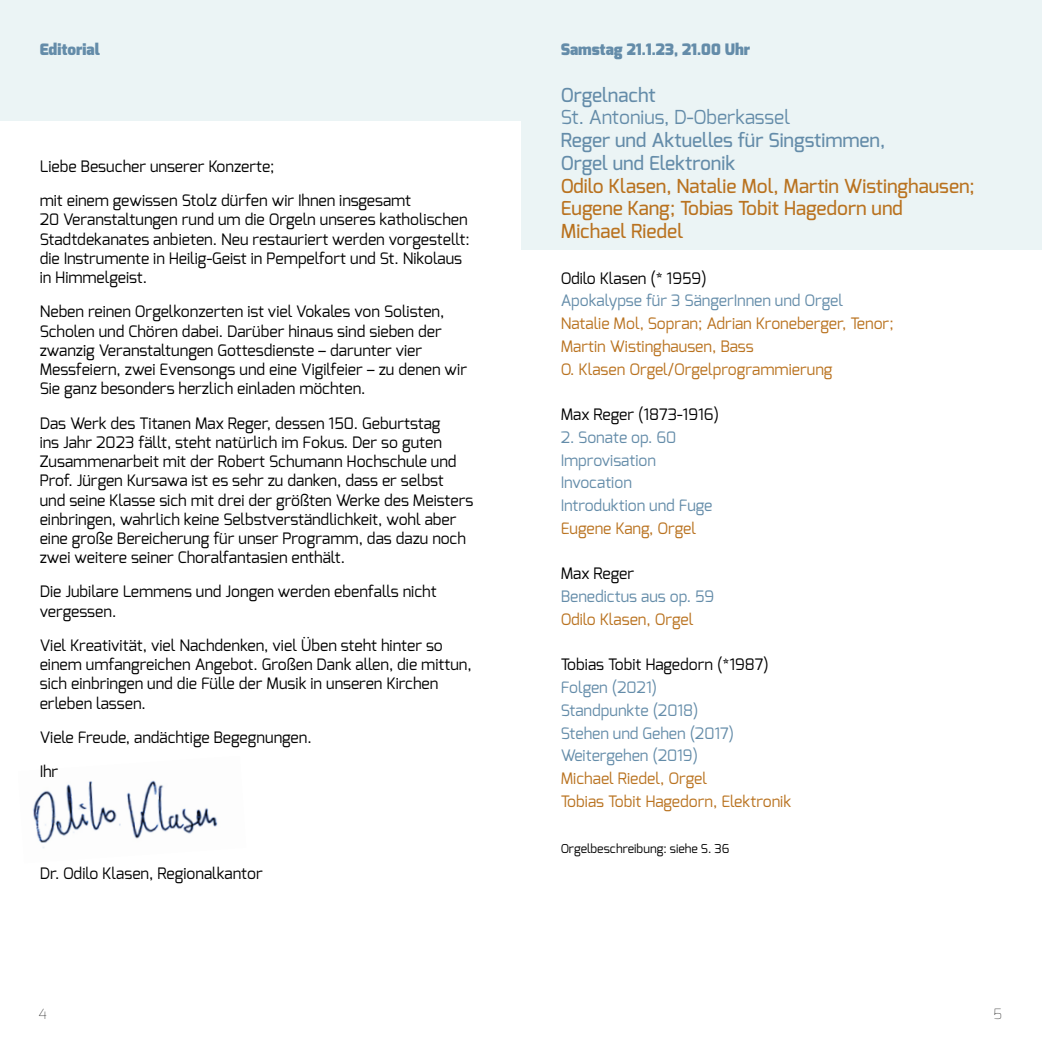
<style>
.page{position:relative;width:1042px;height:1042px;background:#fff}
.page>*{position:absolute;margin:0;border:0;box-sizing:border-box;transform-origin:0 0}
.t1{font:500 19.25px/22.8px "Exo";color:#b9721f}
.t2{font:500 19.25px/22.8px "Exo";color:#648ca9}
.t3{font:19.25px "Exo";color:#648ca9}
.t4{font:15.75px/19.2px "Exo";color:#000}
.t5{font:15.75px/22.8px "Exo";color:#b9721f}
.t6{font:15.75px/22.8px "Exo";color:#648ca9}
.t7{font:900 15.75px "Exo";color:#648ca9}
.t8{font:100 14px "Exo";color:#000}
.t9{font:12.25px "Exo";color:#000}
</style>
<div class="page">
<div style="left:0;top:0;width:521px;height:121px;background:#ebf4f5"></div>
<img style="left:33px;top:780px;width:185px;height:68px">
<div style="left:521px;top:0;width:521px;height:250px;background:#ebf4f5"></div>
<p class="t7" style="left:40px;top:40px;width:62px">Editorial</p>
<p class="t4" style="left:40px;top:149px;width:373px;line-height:34.1px">Liebe Besucher unserer Konzerte;<br>mit einem gewissen Stolz dürfen wir Ihnen insgesamt</p>
<p class="t4" style="left:40px;top:210px;width:432px">20 Veranstaltungen rund um die Orgeln unseres katholischen Stadtdekanates anbieten. Neu restauriert werden vorgestellt: die Instrumente in Heilig-Geist in Pempelfort und St. Nikolaus in Himmelgeist.</p>
<p class="t4" style="left:40px;top:302px;width:429px">Neben reinen Orgelkonzerten ist viel Vokales von Solisten, Scholen und Chören dabei. Darüber hinaus sind sieben der zwanzig Veranstaltungen Gottesdienste – darunter vier Messfeiern, zwei Evensongs und eine Vigilfeier – zu denen wir Sie ganz besonders herzlich einladen möchten.</p>
<p class="t4" style="left:40px;top:413px;width:435px">Das Werk des Titanen Max Reger, dessen 150. Geburtstag<br>ins Jahr 2023 fällt, steht natürlich im Fokus. Der so guten Zusammenarbeit mit der Robert Schumann Hochschule und Prof. Jürgen Kursawa ist es sehr zu danken, dass er selbst und seine Klasse sich mit drei der größten Werke des Meisters einbringen, wahrlich keine Selbstverständlichkeit, wohl aber eine große Bereicherung für unser Programm, das dazu noch zwei weitere seiner Choralfantasien enthält.</p>
<p class="t4" style="left:40px;top:582px;width:398px">Die Jubilare Lemmens und Jongen werden ebenfalls nicht vergessen.</p>
<p class="t4" style="left:40px;top:635px;width:434px">Viel Kreativität, viel Nachdenken, viel Üben steht hinter so einem umfangreichen Angebot. Großen Dank allen, die mittun, sich einbringen und die Fülle der Musik in unseren Kirchen erleben lassen.</p>
<p class="t4" style="left:40px;top:720px;width:273px;line-height:34.1px">Viele Freude, andächtige Begegnungen.<br>Ihr</p>
<p class="t4" style="left:40px;top:864px;width:225px">Dr. Odilo Klasen, Regionalkantor</p>
<p class="t7" style="left:561px;top:40px;width:191px">Samstag 21.1.23, 21.00 Uhr</p>
<p class="t2" style="left:561px;top:83px;width:96px">Orgelnacht</p>
<p class="t3" style="left:561px;top:105px;width:231px">St. Antonius, D-Oberkassel</p>
<p class="t2" style="left:561px;top:129px;width:326px">Reger und Aktuelles für Singstimmen,<br>Orgel und Elektronik</p>
<p class="t1" style="left:561px;top:174px;width:416px">Odilo Klasen, Natalie Mol, Martin Wistinghausen;<br>Eugene Kang; Tobias Tobit Hagedorn und<br>Michael Riedel</p>
<p class="t4" style="left:561px;top:268px;width:148px">Odilo Klasen (* 1959)</p>
<p class="t6" style="left:561px;top:289px;width:284px">Apokalypse für 3 SängerInnen und Orgel</p>
<p class="t5" style="left:561px;top:312px;width:334px">Natalie Mol, Sopran; Adrian Kroneberger, Tenor;<br>Martin Wistinghausen, Bass<br>O. Klasen Orgel/Orgelprogrammierung</p>
<p class="t4" style="left:561px;top:405px;width:160px">Max Reger (1873-1916)</p>
<p class="t6" style="left:561px;top:426px;width:153px">2. Sonate op. 60<br>Improvisation<br>Invocation<br>Introduktion und Fuge</p>
<p class="t5" style="left:561px;top:517px;width:137px">Eugene Kang, Orgel</p>
<p class="t4" style="left:561px;top:564px;width:75px">Max Reger</p>
<p class="t6" style="left:561px;top:585px;width:155px">Benedictus aus op. 59</p>
<p class="t5" style="left:561px;top:608px;width:134px">Odilo Klasen, Orgel</p>
<p class="t4" style="left:561px;top:655px;width:209px">Tobias Tobit Hagedorn (*1987)</p>
<p class="t6" style="left:561px;top:676px;width:175px">Folgen (2021)<br>Standpunkte (2018)<br>Stehen und Gehen (2017)<br>Weitergehen (2019)</p>
<p class="t5" style="left:561px;top:767px;width:232px">Michael Riedel, Orgel<br>Tobias Tobit Hagedorn, Elektronik</p>
<p class="t9" style="left:561px;top:840px;width:170px">Orgelbeschreibung: siehe S. 36</p>
<p class="t8" style="left:39px;top:1005px;width:10px">4</p>
<p class="t8" style="left:993px;top:1005px;width:11px">5</p>
</div>
